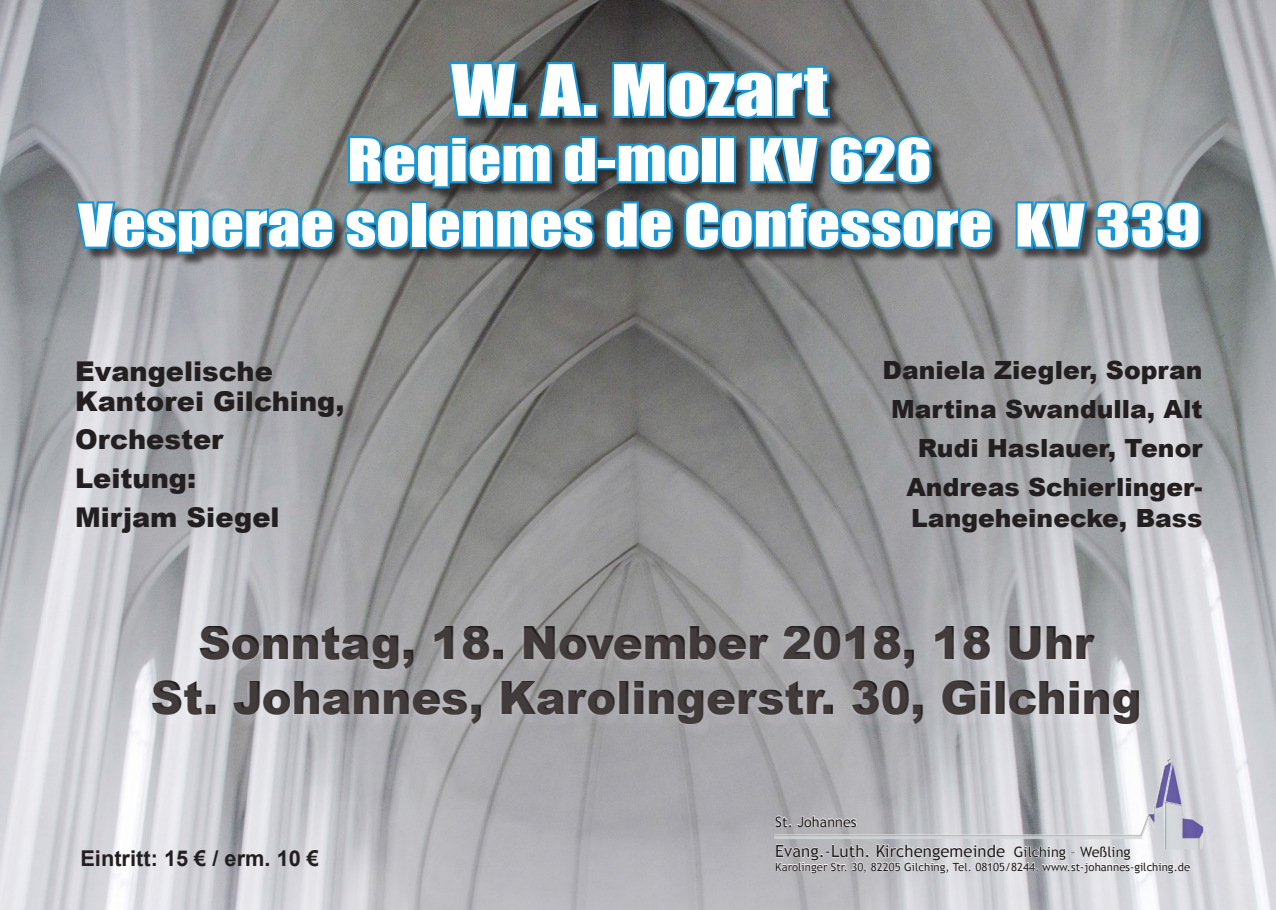
<style>
.page{position:relative;width:1276px;height:910px;background:#fff}
.page>*{position:absolute;margin:0;border:0;box-sizing:border-box;transform-origin:0 0}
.t1{font:65.4px "Impact";color:#fff;scale:1.2 1}
.t2{font:54.6px/65.4px "Impact";color:#fff;text-align:center;scale:1.2 1}
.t3{font:900 45.9px/54.6px "Arial";color:#231f20;text-align:center}
.t4{font:900 27.3px/39px "Arial";color:#231f20}
.t5{font:900 25.2px/39.3px "Arial";color:#231f20;text-align:right}
.t6{font:700 21.9px "Arial";color:#231f20}
.t7{font:16.8px "Trebuchet MS";color:#231f20}
.t8{font:14.4px "Trebuchet MS";color:#231f20}
.t9{font:11.4px "Trebuchet MS";color:#231f20}
.s1{font-size:14.4px}
</style>
<div class="page">
<img style="left:0;top:0;width:1276px;height:910px">
<div style="left:77px;top:63px;width:1137px;height:204px;background:#231f20;opacity:.75"></div>
<svg style="left:73px;top:26px;width:922px;height:259px;background:#637a85"></svg>
<svg style="left:1013px;top:197px;width:190px;height:88px;background:#618497"></svg>
<img style="left:1144px;top:757px;width:24px;height:67px">
<svg style="left:774px;top:814px;width:84px;height:14px"></svg>
<svg style="left:774px;top:843px;width:417px;height:31px"></svg>
<div style="left:152px;top:629px;width:998px;height:110px;background:#231f20;opacity:.75"></div>
<p class="t1" style="left:451px;top:39px;width:315px">W. A. Mozart</p>
<p class="t2" style="left:78px;top:126px;width:936px">Reqiem d-moll KV 626<br>Vesperae solennes de Confessore KV 339</p>
<p class="t4" style="left:75px;top:356px;width:271px;line-height:29.4px">Evangelische<br>Kantorei Gilching,</p>
<p class="t4" style="left:75px;top:419px;width:206px">Orchester<br>Leitung:<br>Mirjam Siegel</p>
<p class="t5" style="left:882px;top:349px;width:321px">Daniela Ziegler, Sopran<br>Martina Swandulla, Alt<br>Rudi Haslauer, Tenor<br>Andreas Schierlinger-</p>
<p class="t5" style="left:911px;top:497px;width:293px">Langeheinecke, Bass</p>
<h3 class="t3" style="left:149px;top:616px;width:992px">Sonntag, 18. November 2018, 18 Uhr<br>St. Johannes, Karolingerstr. 30, Gilching</h3>
<p class="t6" style="left:80px;top:844px;width:240px">Eintritt: 15 € / erm. 10 €</p>
<p class="t8" style="left:775px;top:813px;width:83px">St. Johannes</p>
<p class="t7" style="left:775px;top:841px;width:357px">Evang.-Luth. Kirchengemeinde <span class="s1">Gilching – Weßling</span></p>
<p class="t9" style="left:775px;top:860px;width:417px">Karolinger Str. 30, 82205 Gilching, Tel. 08105/8244, www.st-johannes-gilching.de</p>
</div>
